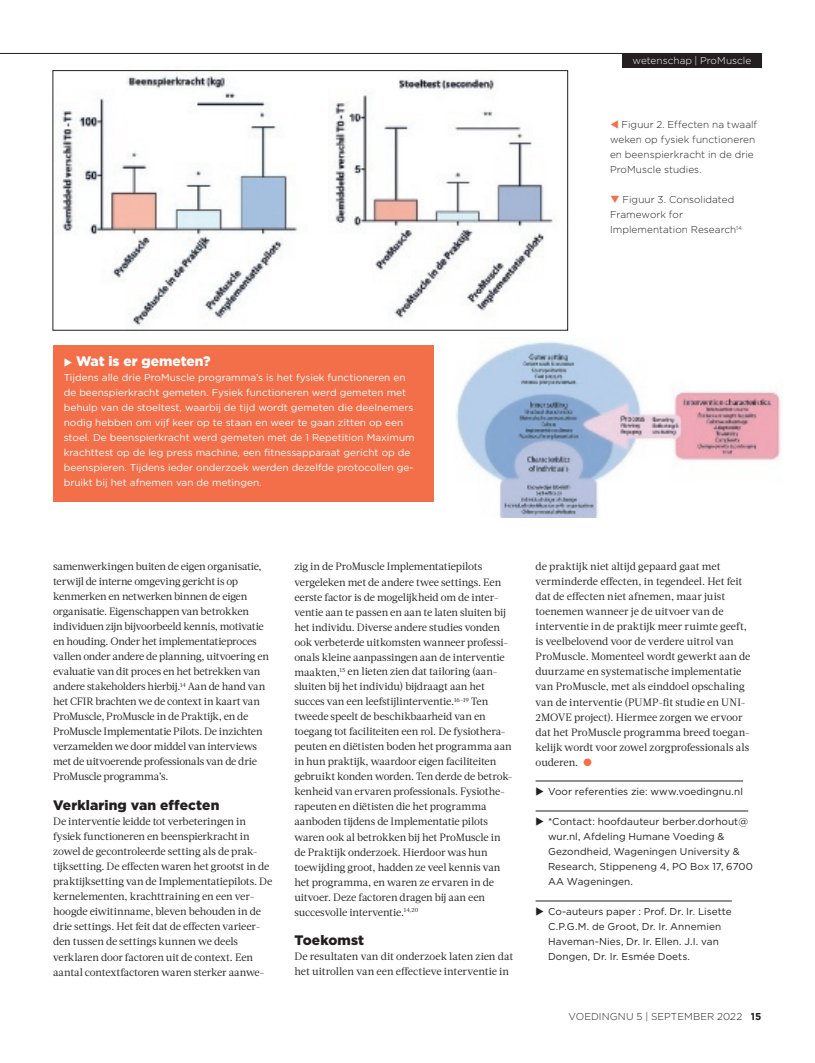
<style>
.page{position:relative;width:815px;height:1063px;background:#fff}
.page>*{position:absolute;margin:0;border:0;box-sizing:border-box;transform-origin:0 0}
.t1{font:900 13.75px "Gotham";letter-spacing:.01em;color:#231f20}
.t2{font:900 13.75px "Gotham";color:#fff}
.t3{font:10.62px/15px "Acta";letter-spacing:-.01em;color:#231f20}
.t4{font:10px/15px "Gotham";color:#fff}
.t5{font:10px/15px "Gotham";letter-spacing:.01em;color:#231f20}
.t6{font:300 10px/15px "Gotham";letter-spacing:.005em;color:#231f20}
.t7{font:300 10px "Gotham";letter-spacing:.005em;color:#fff}
.s1{color:#f36f4a}
.s2{font-weight:700}
</style>
<div class="page">
<img style="left:456px;top:341px;width:325px;height:177px">
<img style="left:54px;top:72px;width:266px;height:259px">
<img style="left:334px;top:70px;width:235px;height:258px">
<div style="left:53px;top:70px;width:515px;height:260px;border:1px solid #231f20"></div>
<svg style="left:0;top:53px;width:622px;height:1px"></svg>
<div style="left:622px;top:53px;width:140px;height:15px;background:#231f20"></div>
<hr style="left:536px;top:781px;width:207px;height:1px;background:#231f20">
<hr style="left:536px;top:811px;width:212px;height:1px;background:#231f20">
<hr style="left:536px;top:901px;width:196px;height:1px;background:#231f20">
<div style="left:53px;top:345px;width:381px;height:157px;background:#f36f4a"></div>
<p class="t7" style="left:633px;top:55px;width:120px">wetenschap | ProMuscle</p>
<p class="t6" style="left:610px;top:117px;width:149px"><span class="s1">▼</span> Figuur 2. Effecten na twaalf weken op fysiek functioneren en beenspierkracht in de drie<br>ProMuscle studies.</p>
<p class="t6" style="left:610px;top:192px;width:134px"><span class="s1">❑</span> Figuur 3. Consolidated<br>Framework for<br>Implementation Research<sup>14</sup></p>
<p class="t2" style="left:76px;top:353px;width:136px">Wat is er gemeten?</p>
<p class="t4" style="left:64px;top:370px;width:352px">Tijdens alle drie ProMuscle programma’s is het fysiek functioneren en de beenspierkracht gemeten. Fysiek functioneren werd gemeten met behulp van de stoeltest, waarbij de tijd wordt gemeten die deelnemers nodig hebben om vijf keer op te staan en weer te gaan zitten op een stoel. De beenspierkracht werd gemeten met de 1 Repetition Maximum krachttest op de leg press machine, een fitnessapparaat gericht op de beenspieren. Tijdens ieder onderzoek werden dezelfde protocollen ge&shy;bruikt bij het afnemen van de metingen.</p>
<p class="t3" style="left:53px;top:559px;width:217px">samenwerkingen buiten de eigen organisatie, terwijl de interne omgeving gericht is op kenmerken en netwerken binnen de eigen organisatie. Eigenschappen van betrokken individuen zijn bijvoorbeeld kennis, motivatie en houding. Onder het implementatieproces vallen onder andere de planning, uitvoering en evaluatie van dit proces en het betrekken van andere stakeholders hierbij.<sup>14</sup> Aan de hand van het CFIR brachten we de context in kaart van ProMuscle, ProMuscle in de Praktijk, en de ProMuscle Implementatie Pilots. De inzichten verzamelden we door middel van interviews met de uitvoerende professionals van de drie ProMuscle programma’s.</p>
<p class="t1" style="left:53px;top:798px;width:168px">Verklaring van effecten</p>
<p class="t3" style="left:53px;top:814px;width:221px">De interventie leidde tot verbeteringen in fysiek functioneren en beenspierkracht in zowel de gecontroleerde setting als de prak&shy;tijksetting. De effecten waren het grootst in de praktijksetting van de Implementatiepilots. De kernelementen, krachttraining en een ver&shy;hoogde eiwitinname, bleven behouden in de drie settings. Het feit dat de effecten varieer&shy;den tussen de settings kunnen we deels verklaren door factoren uit de context. Een aantal contextfactoren waren sterker aanwe-</p>
<p class="t3" style="left:294px;top:559px;width:220px">zig in de ProMuscle Implementatiepilots vergeleken met de andere twee settings. Een eerste factor is de mogelijkheid om de inter&shy;ventie aan te passen en aan te laten sluiten bij het individu. Diverse andere studies vonden ook verbeterde uitkomsten wanneer professi&shy;onals kleine aanpassingen aan de interventie maakten,<sup>15</sup> en lieten zien dat tailoring (aan&shy;sluiten bij het individu) bijdraagt aan het succes van een leefstijlinterventie.<sup>16–19</sup> Ten tweede speelt de beschikbaarheid van en toegang tot faciliteiten een rol. De fysiothera&shy;peuten en diëtisten boden het programma aan in hun praktijk, waardoor eigen faciliteiten gebruikt konden worden. Ten derde de betrok&shy;kenheid van ervaren professionals. Fysiothe&shy;rapeuten en diëtisten die het programma aanboden tijdens de Implementatie pilots waren ook al betrokken bij het ProMuscle in de Praktijk onderzoek. Hierdoor was hun toewijding groot, hadden ze veel kennis van het programma, en waren ze ervaren in de uitvoer. Deze factoren dragen bij aan een succesvolle interventie.<sup>14,20</sup></p>
<p class="t1" style="left:294px;top:933px;width:71px">Toekomst</p>
<p class="t3" style="left:294px;top:949px;width:220px">De resultaten van dit onderzoek laten zien dat het uitrollen van een effectieve interventie in</p>
<p class="t3" style="left:536px;top:559px;width:216px">de praktijk niet altijd gepaard gaat met verminderde effecten, in tegendeel. Het feit dat de effecten niet afnemen, maar juist toenemen wanneer je de uitvoer van de interventie in de praktijk meer ruimte geeft, is veelbelovend voor de verdere uitrol van ProMuscle. Momenteel wordt gewerkt aan de duurzame en systematische implementatie van ProMuscle, met als einddoel opschaling van de interventie (PUMP-fit studie en UNI-2MOVE project). Hiermee zorgen we ervoor dat het ProMuscle programma breed toegan&shy;kelijk wordt voor zowel zorgprofessionals als ouderen. <span class="s1">●</span></p>
<p class="t5" style="left:548px;top:784px;width:196px">Voor referenties zie: www.voedingnu.nl</p>
<p class="t5" style="left:548px;top:814px;width:207px">*Contact: hoofdauteur berber.dorhout@ wur.nl, Afdeling Humane Voeding &amp; Gezondheid, Wageningen University &amp; Research, Stippeneng 4, PO Box 17, 6700<br>AA Wageningen.</p>
<p class="t5" style="left:548px;top:904px;width:185px">Co-auteurs paper : Prof. Dr. Ir. Lisette C.P.G.M. de Groot, Dr. Ir. Annemien Haveman-Nies, Dr. Ir. Ellen. J.I. van Dongen, Dr. Ir. Esmée Doets.</p>
<p class="t6" style="left:568px;top:1009px;width:195px">VOEDINGNU 5 | SEPTEMBER 2022 <span class="s2">15</span></p>
</div>
